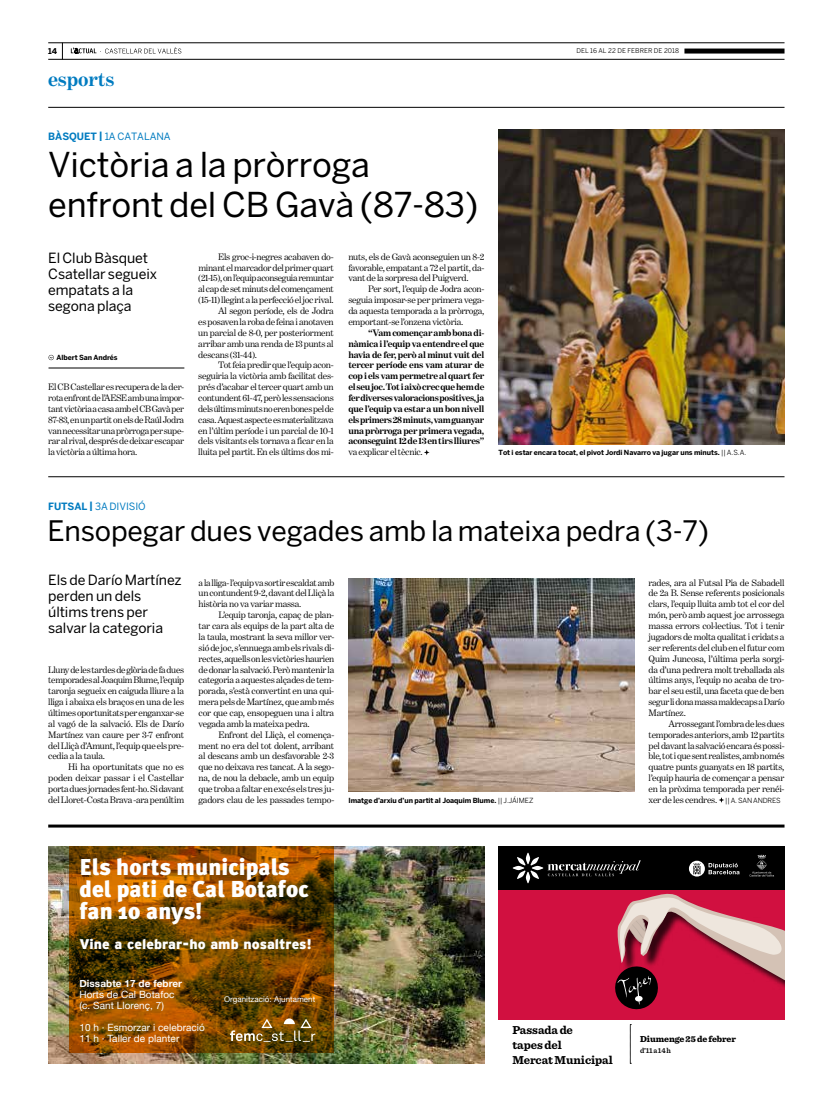
<style>
.page{position:relative;width:820px;height:1106px;background:#fff}
.page>*{position:absolute;margin:0;border:0;box-sizing:border-box;transform-origin:0 0}
.t1{font:34px/40px "Benton Sans";letter-spacing:-.005em;color:#000}
.t2{font:28px "Benton Sans";color:#000}
.t3{font:900 23px/22px "Meta Plus";letter-spacing:.005em;color:#fff}
.t4{font:700 20px "Benton Modern One";letter-spacing:-.005em;color:#007bc0}
.t5{font:14px/16px "Benton Sans";letter-spacing:-.005em;color:#000}
.t6{font:900 14px "Interstate";letter-spacing:.005em;color:#fff}
.t7{font:700 12px/15px "Sentinel";letter-spacing:-.005em;color:#000}
.t8{font:10px/11px "Helvetica Neue";letter-spacing:.005em;color:#fff}
.t9{font:10px "Benton Sans";letter-spacing:-.005em;color:#007bc0}
.t10{font:700 10px "Helvetica Neue";letter-spacing:.005em;color:#fff}
.t11{font:700 10px "Benton Sans";letter-spacing:-.01em;color:#007bc0}
.t12{font:9.5px/10.9px "Benton Modern One";letter-spacing:-.025em;color:#000;text-align:justify}
.t13{font:700 9.5px/10.9px "Benton Modern One";letter-spacing:-.025em;color:#000;text-align:justify}
.t14{font:900 9px "Sentinel";letter-spacing:-.005em;color:#000}
.t15{font:8px "Helvetica Neue";letter-spacing:.005em;color:#fff}
.t16{font:700 8px "Benton Sans";color:#000}
.t17{font:600 7.5px "Sentinel";color:#000}
.t18{font:700 7px "Benton Sans";letter-spacing:-.01em;color:#000}
.t19{font:6.5px "Benton Sans";letter-spacing:.005em;color:#000}
.s1{font-weight:700}
.s2{font-weight:400}
.s3{font-family:"Benton Sans";font-size:7px}
</style>
<div class="page">
<svg style="left:62px;top:44px;width:1px;height:15px"></svg>
<hr style="left:48px;top:107px;width:736px;height:1px;background:#000">
<hr style="left:48px;top:43px;width:736px;height:1px;background:#000">
<hr style="left:48px;top:59px;width:736px;height:1px;background:#000">
<div style="left:684px;top:49px;width:100px;height:5px;background:#000"></div>
<svg style="left:71px;top:47px;width:110px;height:7px"></svg>
<hr style="left:48px;top:824px;width:736px;height:3px;background:#000">
<hr style="left:48px;top:476px;width:736px;height:1px;background:#000">
<img style="left:498px;top:129px;width:286px;height:315px">
<svg style="left:424px;top:449px;width:5px;height:6px"></svg>
<svg style="left:48px;top:355px;width:6px;height:5px"></svg>
<hr style="left:48px;top:367px;width:136px;height:1px;background:#000">
<img style="left:348px;top:579px;width:286px;height:213px">
<svg style="left:719px;top:797px;width:5px;height:5px"></svg>
<img style="left:48px;top:846px;width:436px;height:217px">
<svg style="left:69px;top:846px;width:265px;height:206px;background:#7e4800"></svg>
<svg style="left:230px;top:1018px;width:85px;height:23px;background:#856529"></svg>
<svg style="left:629px;top:1024px;width:2px;height:40px"></svg>
<div style="left:498px;top:861px;width:286px;height:159px;background:#d11040"></div>
<div style="left:498px;top:846px;width:286px;height:43px;background:#000"></div>
<svg style="left:512px;top:852px;width:272px;height:158px"></svg>
<p class="t16" style="left:48px;top:46px;width:11px">14</p>
<p class="t19" style="left:576px;top:47px;width:104px">DEL 16 AL 22 DE FEBRER DE 2018</p>
<h3 class="t4" style="left:48px;top:68px;width:68px">esports</h3>
<p class="t11" style="left:48px;top:131px;width:37px">bàsquet</p>
<p class="t9" style="left:99px;top:131px;width:73px"><span class="s1">|</span> 1a catalana</p>
<h1 class="t1" style="left:48px;top:145px;width:431px">Victòria a la pròrroga enfront del CB Gavà (87-83)</h1>
<h3 class="t5" style="left:48px;top:249px;width:110px">El Club Bàsquet<br>Csatellar segueix empatats a la segona plaça</h3>
<p class="t12" style="left:218px;top:251px;width:117px">Els groc-i-negres acabaven do-</p>
<p class="t12" style="left:198px;top:262px;width:137px">minant el marcador del primer quart</p>
<p class="t12" style="left:198px;top:273px;width:137px">(21-15), on l’equip aconseguia remuntar</p>
<p class="t12" style="left:198px;top:284px;width:137px">al cap de set minuts del començament</p>
<p class="t12" style="left:198px;top:294px;width:137px">(15-11) llegint a la perfecció el joc rival.</p>
<p class="t12" style="left:218px;top:305px;width:117px">Al segon període, els de Jodra</p>
<p class="t12" style="left:198px;top:316px;width:137px">es posaven la roba de feina i anotaven</p>
<p class="t12" style="left:198px;top:327px;width:137px">un parcial de 8-0, per posteriorment</p>
<p class="t12" style="left:198px;top:338px;width:137px">arribar amb una renda de 13 punts al</p>
<p class="t12" style="left:198px;top:349px;width:60px">descans (31-44).</p>
<p class="t12" style="left:218px;top:360px;width:117px">Tot feia predir que l’equip acon-</p>
<p class="t12" style="left:198px;top:370px;width:137px">seguiria la victòria amb facilitat des-</p>
<p class="t12" style="left:198px;top:381px;width:137px">prés d’acabar el tercer quart amb un</p>
<p class="t12" style="left:198px;top:392px;width:137px">contundent 61-47, però les sensacions</p>
<p class="t12" style="left:198px;top:403px;width:137px">dels últims minuts no eren bones pel de</p>
<p class="t12" style="left:198px;top:414px;width:137px">casa. Aquest aspecte es materialitzava</p>
<p class="t12" style="left:198px;top:425px;width:137px">en l’últim període i un parcial de 10-1</p>
<p class="t12" style="left:198px;top:436px;width:137px">dels visitants els tornava a ficar en la</p>
<p class="t12" style="left:198px;top:446px;width:137px">lluita pel partit. En els últims dos mi-</p>
<p class="t18" style="left:57px;top:353px;width:63px">Albert San Andrés</p>
<p class="t12" style="left:48px;top:381px;width:137px">El CB Castellar es recupera de la der&shy;rota enfront de l’AESE amb una impor&shy;tant victòria a casa amb el CB Gavà per 87-83, en un partit on els de Raúl Jodra van necessitar una pròrroga per supe&shy;rar al rival, després de deixar escapar la victòria a última hora.</p>
<p class="t12" style="left:348px;top:251px;width:137px">nuts, els de Gavà aconseguien un 8-2 favorable, empatant a 72 el partit, da&shy;vant de la sorpresa del Puigverd.</p>
<p class="t12" style="left:348px;top:284px;width:137px;text-indent:20px">Per sort, l’equip de Jodra acon&shy;seguia imposar-se per primera vega&shy;da aquesta temporada a la pròrroga, emportant-se l’onzena victòria.</p>
<p class="t13" style="left:348px;top:327px;width:137px;text-indent:20px">“Vam començar amb bona di&shy;nàmica i l’equip va entendre el que havia de fer, però al minut vuit del tercer període ens vam aturar de cop i els vam permetre al quart fer el seu joc. Tot i això crec que hem de fer diverses valoracions positives, ja que l’equip va estar a un bon nivell els primers 28 minuts, vam guanyar una pròrroga per primera vegada, aconseguint 12 de 13 en tirs lliures”</p>
<p class="t12" style="left:348px;top:446px;width:76px">va explicar el tècnic.</p>
<p class="t18" style="left:498px;top:448px;width:249px">Tot i estar encara tocat, el pivot Jordi Navarro va jugar uns minuts. <span class="s2">|| A.S.A.</span></p>
<p class="t11" style="left:48px;top:500px;width:14px">Futs</p>
<p class="t9" style="left:74px;top:500px;width:71px"><span class="s1">al |</span> 3a divisió</p>
<h2 class="t2" style="left:48px;top:514px;width:662px">Ensopegar dues vegades amb la mateixa pedra (3-7)</h2>
<h3 class="t5" style="left:48px;top:572px;width:135px">Els de Darío Martínez perden un dels últims trens per salvar la categoria</h3>
<p class="t12" style="left:198px;top:577px;width:137px">a la lliga- l’equip va sortir escaldat amb un contundent 9-2, davant del Lliçà la història no va variar massa.</p>
<p class="t12" style="left:648px;top:577px;width:137px">rades, ara al Futsal Pia de Sabadell de 2a B. Sense referents posicionals clars, l’equip lluita amb tot el cor del món, però amb aquest joc arrossega massa errors col·lectius. Tot i tenir jugadors de molta qualitat i cridats a ser referents del club en el futur com Quim Juncosa, l’última perla sorgi&shy;da d’una pedrera molt treballada als últims anys, l’equip no acaba de tro&shy;bar el seu estil, una faceta que de ben segur li dona massa maldecaps a Darío Martínez.</p>
<p class="t12" style="left:648px;top:718px;width:137px;text-indent:20px">Arrossegant l’ombra de les dues temporades anteriors, amb 12 partits pel davant la salvació encara és possi&shy;ble, tot i que sent realistes, amb només quatre punts guanyats en 18 partits, l’equip hauria de començar a pensar en la pròxima temporada per renéi&shy;xer de les cendres. <span class="s3">|| A. SAN AN DRES</span></p>
<p class="t12" style="left:198px;top:609px;width:137px;text-indent:20px">L’equip taronja, capaç de plan&shy;tar cara als equips de la part alta de la taula, mostrant la seva millor ver&shy;sió de joc, s’ennuega amb els rivals di&shy;rectes, aquells on les victòries haurien de donar la salvació. Però mantenir la categoria a aquestes alçades de tem&shy;porada, s’està convertint en una qui&shy;mera pels de Martínez, que amb més cor que cap, ensopeguen una i altra vegada amb la mateixa pedra.</p>
<p class="t12" style="left:198px;top:729px;width:137px;text-indent:20px">Enfront del Lliçà, el comença&shy;ment no era del tot dolent, arribant al descans amb un desfavorable 2-3 que no deixava res tancat. A la sego&shy;na, de nou la debacle, amb un equip que troba a faltar en excés els tres ju&shy;gadors clau de les passades tempo-</p>
<p class="t12" style="left:48px;top:663px;width:137px">Lluny de les tardes de glòria de fa dues temporades al Joaquim Blume, l’equip taronja segueix en caiguda lliure a la lliga i abaixa els braços en una de les últimes oportunitats per enganxar-se al vagó de la salvació. Els de Darío Martínez van caure per 3-7 enfront del Lliçà d’Amunt, l’equip que els pre&shy;cedia a la taula.</p>
<p class="t12" style="left:48px;top:761px;width:137px;text-indent:20px">Hi ha oportunitats que no es poden deixar passar i el Castellar porta dues jornades fent-ho. Si davant del Lloret-Costa Brava -ara penúltim</p>
<p class="t18" style="left:348px;top:796px;width:186px">I matge d’arxiu d’un partit al Joaquim Blume. <span class="s2">|| J .JÁI MEZ</span></p>
<h3 class="t3" style="left:79px;top:855px;width:230px">Els horts municipals del pati de Cal Botafoc fan 10 anys!</h3>
<h3 class="t6" style="left:79px;top:935px;width:233px">Vine a celebrar-ho amb nosaltres!</h3>
<p class="t10" style="left:79px;top:977px;width:104px">Dissabte 17 de febrer</p>
<p class="t8" style="left:79px;top:988px;width:97px">Horts de Cal Botafoc (c. Sant Llorenç, 7)</p>
<p class="t8" style="left:79px;top:1021px;width:127px">10 h · Esmorzar i celebració<br>11 h · Taller de planter</p>
<p class="t7" style="left:512px;top:1021px;width:102px">Passada de<br>tapes del<br>Mercat Municipal</p>
<p class="t14" style="left:639px;top:1031px;width:97px">Diumenge 25 de febrer</p>
<p class="t15" style="left:224px;top:994px;width:93px">Organització: Ajuntament</p>
<p class="t17" style="left:639px;top:1044px;width:32px">d’11 a 14 h</p>
</div>
